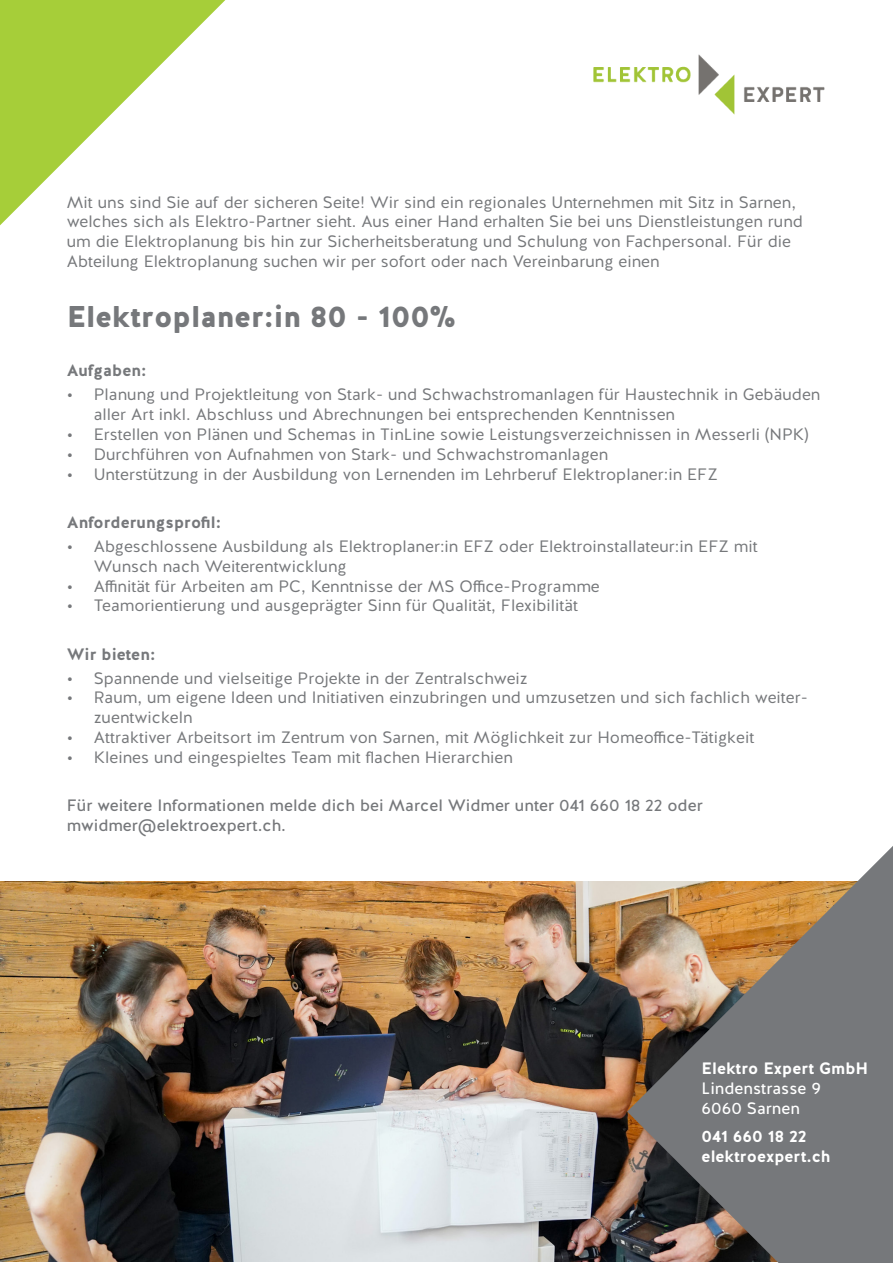
<style>
.page{position:relative;width:893px;height:1263px;background:#fff}
.page>*{position:absolute;margin:0;border:0;box-sizing:border-box;transform-origin:0 0}
.t1{font:900 30px "Halis R";color:#76787b}
.t2{font:16.5px/19.8px "Halis R";color:#76787b}
.t3{font:16.5px/19.8px "Halis R";color:#76787b}
.t4{font:700 16.5px/19.8px "Halis R";color:#fff}
.t5{font:700 16.5px "Halis R";color:#76787b}
.t6{font:16.5px/19.8px "Halis R";color:#fff}
</style>
<div class="page">
<svg style="left:0;top:0;width:225px;height:225px"></svg>
<img style="left:594px;top:54px;width:231px;height:61px">
<img style="left:0;top:881px;width:627px;height:381px">
<img style="left:627px;top:846px;width:266px;height:417px">
<p class="t2" style="left:67px;top:192px;width:738px">Mit uns sind Sie auf der sicheren Seite! Wir sind ein regionales Unternehmen mit Sitz in Sarnen, welches sich als Elektro-Partner sieht. Aus einer Hand erhalten Sie bei uns Dienstleistungen rund um die Elektroplanung bis hin zur Sicherheitsberatung und Schulung von Fachpersonal. Für die Abteilung Elektroplanung suchen wir per sofort oder nach Vereinbarung einen</p>
<h1 class="t1" style="left:67px;top:297px;width:390px">Elektroplaner:in 80 - 100%</h1>
<p class="t5" style="left:67px;top:360px;width:81px">Aufgaben:</p>
<p class="t2" style="left:94px;top:385px;width:728px;text-indent:-27px">• Planung und Projektleitung von Stark- und Schwachstromanlagen für Haustechnik in Gebäuden aller Art inkl. Abschluss und Abrechnungen bei entsprechenden Kenntnissen</p>
<p class="t2" style="left:67px;top:425px;width:743px">• Erstellen von Plänen und Schemas in TinLine sowie Leistungsverzeichnissen in Messerli (NPK)</p>
<p class="t2" style="left:67px;top:444px;width:543px">• Durchführen von Aufnahmen von Stark- und Schwachstromanlagen</p>
<p class="t2" style="left:67px;top:464px;width:653px">• Unterstützung in der Ausbildung von Lernenden im Lehrberuf Elektroplaner:in EFZ</p>
<p class="t5" style="left:67px;top:511px;width:156px">Anforderungsprofil:</p>
<p class="t2" style="left:94px;top:537px;width:666px;text-indent:-27px">• Abgeschlossene Ausbildung als Elektroplaner:in EFZ oder Elektroinstallateur:in EFZ mit<br>Wunsch nach Weiterentwicklung</p>
<p class="t2" style="left:67px;top:576px;width:535px">• Affinität für Arbeiten am PC, Kenntnisse der MS Office-Programme</p>
<p class="t2" style="left:67px;top:596px;width:513px">• Teamorientierung und ausgeprägter Sinn für Qualität, Flexibilität</p>
<p class="t5" style="left:67px;top:643px;width:90px">Wir bieten:</p>
<p class="t2" style="left:67px;top:668px;width:463px">• Spannende und vielseitige Projekte in der Zentralschweiz</p>
<p class="t2" style="left:94px;top:688px;width:716px;text-indent:-27px">• Raum, um eigene Ideen und Initiativen einzubringen und umzusetzen und sich fachlich weiter&shy;zuentwickeln</p>
<p class="t2" style="left:67px;top:728px;width:689px">• Attraktiver Arbeitsort im Zentrum von Sarnen, mit Möglichkeit zur Homeoffice-Tätigkeit</p>
<p class="t2" style="left:67px;top:747px;width:448px">• Kleines und eingespieltes Team mit flachen Hierarchien</p>
<p class="t3" style="left:67px;top:796px;width:637px">Für weitere Informationen melde dich bei Marcel Widmer unter 041 660 18 22 oder mwidmer@elektroexpert.ch.</p>
<p class="t4" style="left:702px;top:1059px;width:168px">Elektro Expert GmbH</p>
<p class="t6" style="left:702px;top:1079px;width:121px">Lindenstrasse 9<br>6060 Sarnen</p>
<p class="t4" style="left:702px;top:1127px;width:130px">041 660 18 22 elektroexpert.ch</p>
</div>
